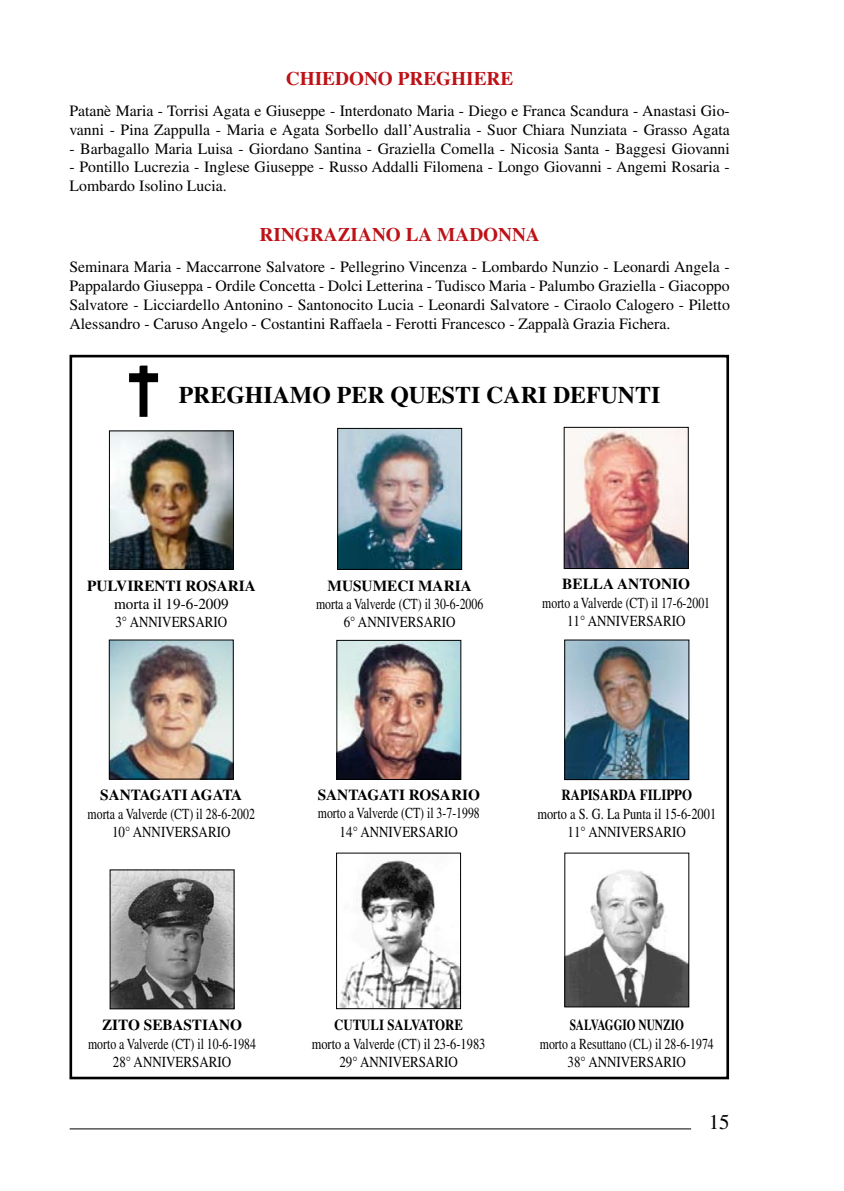
<style>
.page{position:relative;width:844px;height:1191px;background:#fff}
.page>*{position:absolute;margin:0;border:0;box-sizing:border-box;transform-origin:0 0}
.t1{font:700 23.8px "Times";color:#000}
.t2{font:21px "Times";color:#000}
.t3{font:700 19.25px "Times";color:#bd1217}
.t4{font:15.75px/18.9px "Times";color:#000}
.t5{font:15.22px/18.4px "Times";color:#000;text-align:center;scale:.77 1}
.t6{font:15.22px/18.4px "Times";color:#000;text-align:center;scale:.81 1}
.t7{font:700 15.22px "Times";color:#000}
.t8{font:700 15.22px "Times";color:#000;scale:.84 1}
.t9{font:15.22px/18.4px "Times";color:#000}
.t10{font:700 15.22px "Times";color:#000;scale:.74 1}
.t11{font:700 15.22px "Times";letter-spacing:-.03em;color:#000}
</style>
<div class="page">
<hr style="left:70px;top:1128px;width:621px;height:1px;background:#000">
<div style="left:69px;top:355px;width:659px;height:724px;border:3px solid #000"></div>
<svg style="left:129px;top:365px;width:30px;height:52px"></svg>
<img style="left:565px;top:429px;width:121px;height:138px">
<div style="left:563px;top:427px;width:125px;height:142px;border:1px solid #000"></div>
<img style="left:339px;top:860px;width:119px;height:147px">
<div style="left:336px;top:853px;width:124px;height:156px;border:1px solid #000"></div>
<img style="left:566px;top:870px;width:120px;height:135px">
<div style="left:564px;top:853px;width:124px;height:154px;border:1px solid #000"></div>
<img style="left:339px;top:430px;width:121px;height:137px">
<div style="left:337px;top:428px;width:125px;height:141px;border:1px solid #000"></div>
<img style="left:111px;top:433px;width:120px;height:134px">
<div style="left:109px;top:431px;width:124px;height:138px;border:1px solid #000"></div>
<img style="left:111px;top:642px;width:120px;height:135px">
<div style="left:109px;top:640px;width:124px;height:139px;border:1px solid #000"></div>
<img style="left:566px;top:642px;width:121px;height:136px">
<div style="left:564px;top:640px;width:125px;height:140px;border:1px solid #000"></div>
<img style="left:338px;top:642px;width:121px;height:135px">
<div style="left:336px;top:640px;width:125px;height:139px;border:1px solid #000"></div>
<img style="left:112px;top:871px;width:120px;height:136px">
<div style="left:110px;top:869px;width:124px;height:140px;border:1px solid #000"></div>
<p class="t3" style="left:286px;top:67px;width:229px">CHIEDONO PREGHIERE</p>
<p class="t4" style="left:69px;top:101px;width:661px">Patanè Maria - Torrisi Agata e Giuseppe - Interdonato Maria - Diego e Franca Scandura - Anastasi Gio&shy;vanni - Pina Zappulla - Maria e Agata Sorbello dall’Australia - Suor Chiara Nunziata - Grasso Agata</p>
<p class="t4" style="left:69px;top:139px;width:661px">- Barbagallo Maria Luisa - Giordano Santina - Graziella Comella - Nicosia Santa - Baggesi Giovanni</p>
<p class="t4" style="left:69px;top:158px;width:661px">- Pontillo Lucrezia - Inglese Giuseppe - Russo Addalli Filomena - Longo Giovanni - Angemi Rosaria -<br>Lombardo Isolino Lucia.</p>
<p class="t3" style="left:259px;top:223px;width:281px">RINGRAZIANO LA MADONNA</p>
<p class="t4" style="left:69px;top:257px;width:661px;text-align:justify">Seminara Maria - Maccarrone Salvatore - Pellegrino Vincenza - Lombardo Nunzio - Leonardi Angela - Pappalardo Giuseppa - Ordile Concetta - Dolci Letterina - Tudisco Maria - Palumbo Graziella - Giacoppo Salvatore - Licciardello Antonino - Santonocito Lucia - Leonardi Salvatore - Ciraolo Calogero - Piletto Alessandro - Caruso Angelo - Costantini Raffaela - Ferotti Francesco - Zappalà Grazia Fichera.</p>
<h1 class="t1" style="left:179px;top:380px;width:483px">PREGHIAMO PER QUESTI CARI DEFUNTI</h1>
<p class="t7" style="left:87px;top:576px;width:170px">PULVIRENTI ROSARIA</p>
<p class="t9" style="left:114px;top:594px;width:116px">morta il 19-6-2009<br>3° ANNIVERSARIO</p>
<p class="t7" style="left:327px;top:576px;width:146px">MUSUMECI MARIA</p>
<p class="t5" style="left:316px;top:594px;width:219px">morta a Valverde (CT) il 30-6-2006<br>6° ANNIVERSARIO</p>
<p class="t7" style="left:562px;top:575px;width:129px">BELLA ANTONIO</p>
<p class="t5" style="left:542px;top:593px;width:219px">morto a Valverde (CT) il 17-6-2001<br>11° ANNIVERSARIO</p>
<p class="t11" style="left:100px;top:786px;width:143px">SANTAGATI AGATA</p>
<p class="t5" style="left:88px;top:804px;width:219px">morta a Valverde (CT) il 28-6-2002<br>10° ANNIVERSARIO</p>
<p class="t7" style="left:317px;top:786px;width:164px">SANTAGATI ROSARIO</p>
<p class="t5" style="left:318px;top:804px;width:212px">morto a Valverde (CT) il 3-7-1998<br>14° ANNIVERSARIO</p>
<p class="t8" style="left:561px;top:786px;width:157px">RAPISARDA FILIPPO</p>
<p class="t6" style="left:537px;top:804px;width:222px">morto a S. G. La Punta il 15-6-2001<br>11° ANNIVERSARIO</p>
<p class="t7" style="left:102px;top:1016px;width:142px">ZITO SEBASTIANO</p>
<p class="t5" style="left:88px;top:1034px;width:219px">morto a Valverde (CT) il 10-6-1984<br>28° ANNIVERSARIO</p>
<p class="t8" style="left:334px;top:1016px;width:155px">CUTULI SALVATORE</p>
<p class="t6" style="left:311px;top:1034px;width:216px">morto a Valverde (CT) il 23-6-1983<br>29° ANNIVERSARIO</p>
<p class="t10" style="left:569px;top:1016px;width:156px">SALVAGGIO NUNZIO</p>
<p class="t5" style="left:539px;top:1034px;width:227px">morto a Resuttano (CL) il 28-6-1974<br>38° ANNIVERSARIO</p>
<h2 class="t2" style="left:708px;top:1110px;width:22px">15</h2>
</div>
